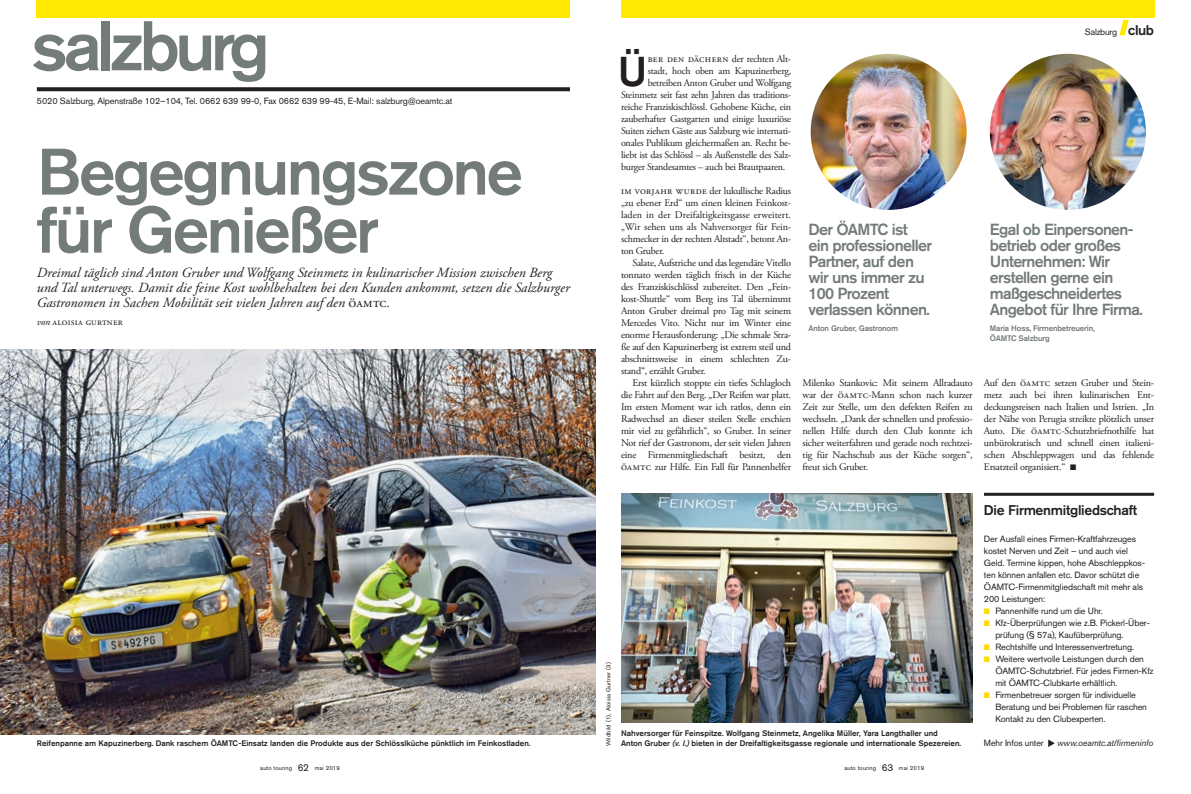
<style>
.page{position:relative;width:1191px;height:794px;background:#fff}
.page>*{position:absolute;margin:0;border:0;box-sizing:border-box;transform-origin:0 0}
.Mutation-Land{font:500 69.5px "Akzidenz Grotesk BE";letter-spacing:-.07em;color:#737c78}
.Headline_über_1_Sei{font:500 65px/58px "Akzidenz Grotesk BE";letter-spacing:-.04em;color:#737c78}
.Lauftext_Initiale{font:500 41.4px "Akzidenz Grotesk BE";color:#231f20}
.Zitat_Text{font:500 16px/16px "Akzidenz Grotesk BE";letter-spacing:-.04em;color:#737c78}
.Vorspann{font:italic 14px/15px "Adobe Garamond Pro";color:#231f20}
.Kasten_Headline___L{font:500 14px "Akzidenz Grotesk BE";letter-spacing:-.02em;color:#231f20}
.Lauftext{font:10.2px/12px "Adobe Garamond Pro";letter-spacing:-.03em;color:#231f20;text-align:justify}
.Lauftext_ohne_Einzu{font:10.2px/12px "Adobe Garamond Pro";letter-spacing:-.025em;color:#231f20;text-align:justify}
.Lauftext_Initiale-2{font:10.2px "Adobe Garamond Pro";letter-spacing:-.03em;color:#231f20}
.Autor_VORNE{font:10.2px "Adobe Garamond Pro";letter-spacing:.02em;color:#231f20}
.t1{font:10px "Akzidenz Grotesk BE";color:#231f20}
.Kasten_Text{font:9px/12px "Akzidenz Grotesk BE";letter-spacing:-.01em;color:#231f20}
.Kasten_Text-2{font:italic 9px "Akzidenz Grotesk BE";letter-spacing:-.01em;color:#231f20}
.Bildtext{font:500 8px "Akzidenz Grotesk BE";color:#231f20}
.Zitat_Signatur{font:500 8px/10px "Akzidenz Grotesk BE";letter-spacing:-.02em;color:#737c78}
.Foto-Credit__Datum{font:6px "Akzidenz Grotesk BE";letter-spacing:.02em;color:#231f20}
.s1{font-style:normal}
.s2{font-style:italic}
.s3{font-weight:500;font-size:14px}
.s4{font-size:10.7px}
.s5{color:#ffdc01}
</style>
<div class="page">
<div style="left:621px;top:0;width:533px;height:17px;background:#ffe901"></div>
<div style="left:37px;top:0;width:533px;height:17px;background:#ffe901"></div>
<svg style="left:1119px;top:20px;width:9px;height:15px"></svg>
<svg style="left:37px;top:87px;width:533px;height:4px;fill:#231f20"></svg>
<hr style="left:984px;top:493px;width:170px;height:3px;background:#231f20">
<svg style="left:1048px;top:739px;width:6px;height:8px"></svg>
<img style="left:0;top:350px;width:595px;height:384px">
<img style="left:989px;top:54px;width:156px;height:156px;border-radius:78px">
<img style="left:810px;top:54px;width:156px;height:156px;border-radius:78px">
<img style="left:621px;top:494px;width:351px;height:228px">
<p class="Mutation-Land" style="left:31px;top:3px;width:240px">salzburg</p>
<p class="Kasten_Text" style="left:37px;top:95px;width:417px">5020 Salzburg, Alpenstraße 102–104, Tel. 0662 639 99-0, Fax 0662 639 99-45, E-Mail: salzburg@oeamtc.at</p>
<p class="Headline_über_1_Sei" style="left:37px;top:141px;width:487px">Begegnungszone für Genießer</p>
<p class="Vorspann" style="left:37px;top:265px;width:534px">Dreimal täglich sind Anton Gruber und Wolfgang Steinmetz in kulinarischer Mission zwischen Berg und Tal unterwegs. Damit die feine Kost wohlbehalten bei den Kunden ankommt, setzen die Salzburger<br>Gastronomen in Sachen Mobilität seit vielen Jahren auf den <span class="s1">öamtc</span>.</p>
<p class="Autor_VORNE" style="left:37px;top:315px;width:87px"><span class="s2">von</span> aloisia gurtner</p>
<p class="Bildtext" style="left:37px;top:738px;width:495px">Reifenpanne am Kapuzinerberg. Dank raschem ÖAMTC-Einsatz landen die Produkte aus der Schlösslküche pünktlich im Feinkostladen.</p>
<p class="Foto-Credit__Datum" style="left:605px;top:746px;width:85px;rotate:-90deg">Wildbild (1), Aloisia Gurtner (3)</p>
<p class="Kasten_Text" style="left:1084px;top:26px;width:71px">Salzburg <span class="s3">club</span></p>
<p class="Lauftext_Initiale" style="left:618px;top:46px;width:31px">Ü</p>
<p class="Lauftext_Initiale-2" style="left:647px;top:52px;width:145px"><span class="s4">ber den dächern</span> der rechten Alt-</p>
<p class="Lauftext_Initiale-2" style="left:647px;top:64px;width:145px">stadt, hoch oben am Kapuzinerberg,</p>
<p class="Lauftext_Initiale-2" style="left:647px;top:76px;width:145px">betreiben Anton Gruber und Wolfgang</p>
<p class="Lauftext_Initiale-2" style="left:621px;top:88px;width:172px">Steinmetz seit fast zehn Jahren das traditions-</p>
<p class="Lauftext_Initiale-2" style="left:621px;top:100px;width:172px">reiche Franziskischlössl. Gehobene Küche, ein</p>
<p class="Lauftext_Initiale-2" style="left:621px;top:112px;width:172px">zauberhafter Gastgarten und einige luxuriöse</p>
<p class="Lauftext_Initiale-2" style="left:621px;top:124px;width:172px">Suiten ziehen Gäste aus Salzburg wie internati-</p>
<p class="Lauftext_Initiale-2" style="left:621px;top:136px;width:172px">onales Publikum gleichermaßen an. Recht be-</p>
<p class="Lauftext_Initiale-2" style="left:621px;top:148px;width:172px">liebt ist das Schlössl – als Außenstelle des Salz-</p>
<p class="Lauftext_Initiale-2" style="left:621px;top:160px;width:166px">burger Standesamtes – auch bei Brautpaaren.</p>
<p class="Lauftext_ohne_Einzu" style="left:621px;top:185px;width:172px"><span class="s4">im vorjahr wurde</span> der lukullische Radius „zu ebener Erd“ um einen kleinen Feinkost&shy;laden in der Dreifaltigkeitsgasse erweitert. „Wir sehen uns als Nahversorger für Fein&shy;schmecker in der rechten Altstadt“, betont An&shy;ton Gruber.</p>
<p class="Lauftext" style="left:621px;top:257px;width:172px;text-indent:11px">Salate, Aufstriche und das legendäre Vitello tonnato werden täglich frisch in der Küche des Franziskischlössl zubereitet. Den „Fein&shy;kost-Shuttle“ vom Berg ins Tal übernimmt Anton Gruber dreimal pro Tag mit seinem Mercedes Vito. Nicht nur im Winter eine enorme Herausforderung: „Die schmale Stra&shy;ße auf den Kapuzinerberg ist extrem steil und abschnittsweise in einem schlechten Zu&shy;stand“, erzählt Gruber.</p>
<p class="Lauftext" style="left:621px;top:377px;width:172px;text-indent:11px">Erst kürzlich stoppte ein tiefes Schlagloch die Fahrt auf den Berg. „Der Reifen war platt.<br>Im ersten Moment war ich ratlos, denn ein Radwechsel an dieser steilen Stelle erschien mir viel zu gefährlich“, so Gruber. In seiner Not rief der Gastronom, der seit vielen Jahren eine Firmenmitgliedschaft besitzt, den <span class="s4">öamtc</span> zur Hilfe. Ein Fall für Pannenhelfer</p>
<p class="Lauftext" style="left:802px;top:377px;width:172px">Milenko Stankovic: Mit seinem Allradauto war der <span class="s4">öamtc</span>-Mann schon nach kurzer Zeit zur Stelle, um den defekten Reifen zu wechseln. „Dank der schnellen und professio&shy;nellen Hilfe durch den Club konnte ich sicher weiterfahren und gerade noch rechtzei&shy;tig für Nachschub aus der Küche sorgen“, freut sich Gruber.</p>
<p class="Lauftext_ohne_Einzu" style="left:984px;top:377px;width:172px">Auf den <span class="s4">öamtc</span> setzen Gruber und Stein&shy;metz auch bei ihren kulinarischen Ent&shy;deckungsreisen nach Italien und Istrien. „In der Nähe von Perugia streikte plötzlich unser Auto. Die <span class="s4">öamtc</span>-Schutzbriefnothilfe hat unbürokratisch und schnell einen italieni&shy;schen Abschleppwagen und das fehlende Ersatzteil organisiert.“ ■</p>
<p class="Kasten_Headline___L" style="left:984px;top:501px;width:155px">Die Firmenmitgliedschaft</p>
<p class="Kasten_Text" style="left:984px;top:533px;width:163px">Der Ausfall eines Firmen-Kraftfahrzeuges kostet Nerven und Zeit – und auch viel Geld. Termine kippen, hohe Abschleppkos&shy;ten können anfallen etc. Davor schützt die ÖAMTC-Firmenmitgliedschaft mit mehr als 200 Leistungen:</p>
<p class="Kasten_Text" style="left:984px;top:605px;width:120px"><span class="s5">■</span> Pannenhilfe rund um die Uhr.</p>
<p class="Kasten_Text" style="left:995px;top:617px;width:156px;text-indent:-11px"><span class="s5">■</span> Kfz-Überprüfungen wie z.B. Pickerl-Über&shy;prüfung (§ 57a), Kaufüberprüfung.</p>
<p class="Kasten_Text" style="left:984px;top:641px;width:152px"><span class="s5">■</span> Rechtshilfe und Interessenvertretung.</p>
<p class="Kasten_Text" style="left:995px;top:653px;width:160px;text-indent:-11px"><span class="s5">■</span> Weitere wertvolle Leistungen durch den<br>ÖAMTC-Schutzbrief. Für jedes Firmen-Kfz mit ÖAMTC-Clubkarte erhältlich.</p>
<p class="Kasten_Text" style="left:995px;top:689px;width:153px;text-indent:-11px"><span class="s5">■</span> Firmenbetreuer sorgen für individuelle<br>Beratung und bei Problemen für raschen<br>Kontakt zu den Clubexperten.</p>
<p class="Kasten_Text" style="left:984px;top:737px;width:61px">Mehr Infos unter</p>
<p class="Kasten_Text-2" style="left:1057px;top:737px;width:98px">www.oeamtc.at/firmeninfo</p>
<p class="Zitat_Text" style="left:808px;top:221px;width:125px">Der ÖAMTC ist ein professioneller<br>Partner, auf den wir uns immer zu<br>100 Prozent verlassen können.</p>
<p class="Zitat_Signatur" style="left:808px;top:323px;width:91px">Anton Gruber, Gastronom</p>
<p class="Zitat_Text" style="left:989px;top:221px;width:154px">Egal ob Einpersonen&shy;betrieb oder großes<br>Unternehmen: Wir erstellen gerne ein maßgeschneidertes<br>Angebot für Ihre Firma.</p>
<p class="Zitat_Signatur" style="left:989px;top:323px;width:106px">Maria Hoss, Firmenbetreuerin,<br>ÖAMTC Salzburg</p>
<p class="Bildtext" style="left:621px;top:728px;width:318px">Nahversorger für Feinspitze. Wolfgang Steinmetz, Angelika Müller, Yara Langthaller und</p>
<p class="Bildtext" style="left:621px;top:738px;width:342px">Anton Gruber <span class="s2">(v. l.)</span> bieten in der Dreifaltigkeitsgasse regionale und internationale Spezereien.</p>
<p class="Foto-Credit__Datum" style="left:260px;top:764px;width:33px">auto touring</p>
<p class="t1" style="left:298px;top:761px;width:13px">62</p>
<p class="Foto-Credit__Datum" style="left:315px;top:764px;width:27px">mai 2019</p>
<p class="Foto-Credit__Datum" style="left:844px;top:764px;width:33px">auto touring</p>
<p class="t1" style="left:882px;top:761px;width:13px">63</p>
<p class="Foto-Credit__Datum" style="left:899px;top:764px;width:27px">mai 2019</p>
</div>
